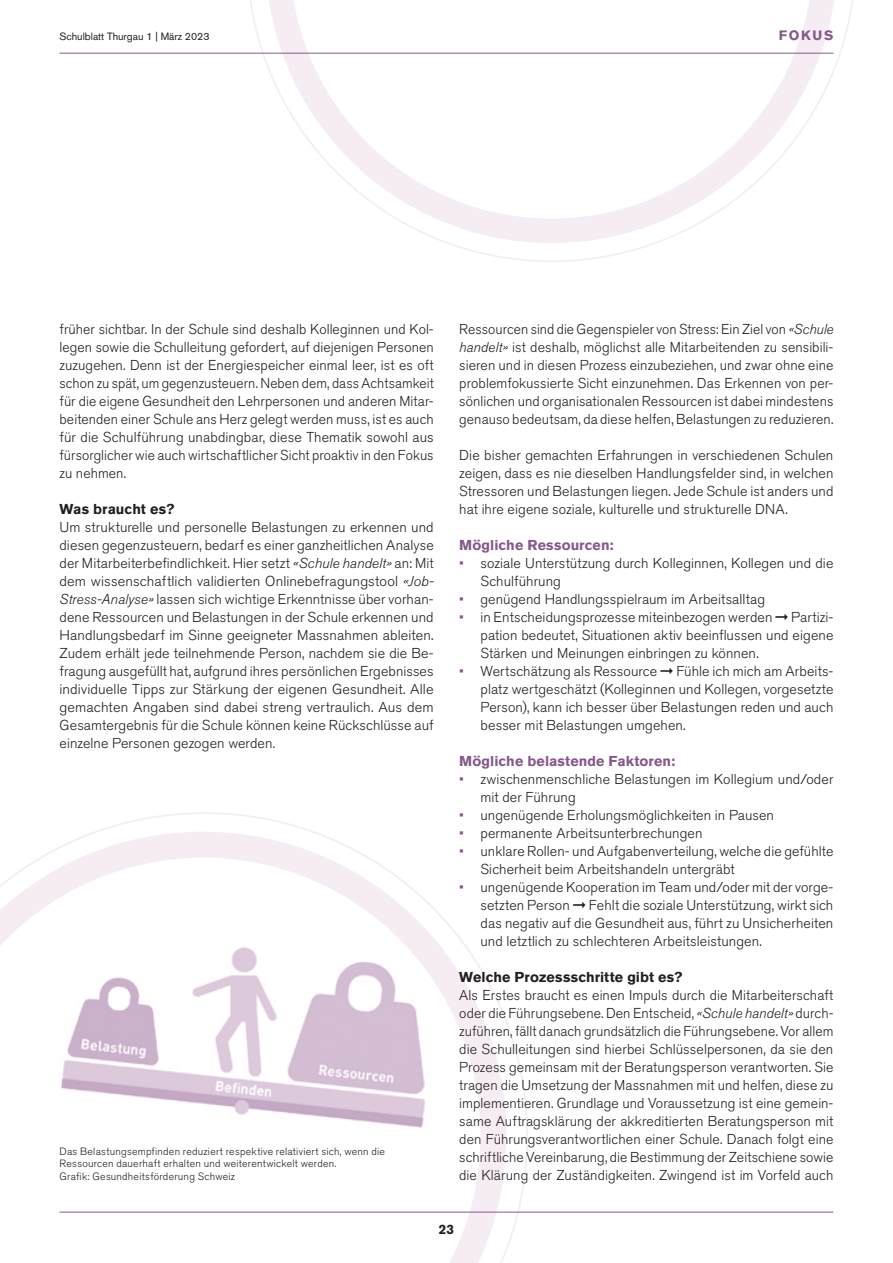
<style>
.page{position:relative;width:893px;height:1263px;background:#fff}
.page>*{position:absolute;margin:0;border:0;box-sizing:border-box;transform-origin:0 0}
.t1{font:300 14.25px/18px "Akzidenz Grotesk Pro";letter-spacing:.005em;color:#231f20;text-align:justify}
.t2{font:700 14.25px "Akzidenz Grotesk Pro";letter-spacing:.005em;color:#87588c}
.t3{font:700 14.25px "Akzidenz Grotesk Pro";letter-spacing:.005em;color:#231f20}
.t4{font:700 13.5px "Akzidenz Grotesk Pro";letter-spacing:.13em;color:#87588c}
.t5{font:700 13.5px "Akzidenz Grotesk Pro";color:#231f20}
.t6{font:300 10.5px/12.8px "Akzidenz Grotesk Pro";letter-spacing:.025em;color:#231f20}
.t7{font:10.5px "Akzidenz Grotesk Pro";color:#231f20}
.s1{font-style:italic}
.s2{color:#87588c}
</style>
<div class="page">
<svg style="left:266px;top:0;width:571px;height:243px"></svg>
<svg style="left:0;top:832px;width:506px;height:431px"></svg>
<hr style="left:60px;top:53px;width:773px;height:1px;background:#87588c">
<hr style="left:60px;top:1212px;width:773px;height:1px;background:#87588c">
<img style="left:38px;top:919px;width:406px;height:217px">
<p class="t7" style="left:60px;top:29px;width:151px">Schulblatt Thurgau 1 | März 2023</p>
<p class="t4" style="left:779px;top:26px;width:56px">FOKUS</p>
<p class="t1" style="left:60px;top:320px;width:376px">früher sichtbar. In der Schule sind deshalb Kolleginnen und Kol&shy;legen sowie die Schulleitung gefordert, auf diejenigen Personen zuzugehen. Denn ist der Energiespeicher einmal leer, ist es oft schon zu spät, um gegenzusteuern. Neben dem, dass Achtsamkeit für die eigene Gesundheit den Lehrpersonen und anderen Mitar&shy;beitenden einer Schule ans Herz gelegt werden muss, ist es auch für die Schulführung unabdingbar, diese Thematik sowohl aus fürsorglicher wie auch wirtschaftlicher Sicht proaktiv in den Fokus zu nehmen.</p>
<p class="t3" style="left:60px;top:500px;width:116px">Was braucht es?</p>
<p class="t1" style="left:60px;top:518px;width:376px">Um strukturelle und personelle Belastungen zu erkennen und diesen gegenzusteuern, bedarf es einer ganzheitlichen Analyse der Mitarbeiterbefindlichkeit. Hier setzt <span class="s1">«Schule handelt»</span> an: Mit dem wissenschaftlich validierten Onlinebefragungstool <span class="s1">«Job-Stress-Analyse»</span> lassen sich wichtige Erkenntnisse über vorhan&shy;dene Ressourcen und Belastungen in der Schule erkennen und Handlungsbedarf im Sinne geeigneter Massnahmen ableiten.<br>Zudem erhält jede teilnehmende Person, nachdem sie die Be&shy;fragung ausgefüllt hat, aufgrund ihres persönlichen Ergebnisses individuelle Tipps zur Stärkung der eigenen Gesundheit. Alle gemachten Angaben sind dabei streng vertraulich. Aus dem Gesamtergebnis für die Schule können keine Rückschlüsse auf einzelne Personen gezogen werden.</p>
<p class="t6" style="left:60px;top:1145px;width:327px">Das Belastungsempfinden reduziert respektive relativiert sich, wenn die<br>Ressourcen dauerhaft erhalten und weiterentwickelt werden.<br>Grafik: Gesundheitsförderung Schweiz</p>
<p class="t1" style="left:459px;top:320px;width:376px">Ressourcen sind die Gegenspieler von Stress: Ein Ziel von <span class="s1">«Schule handelt»</span> ist deshalb, möglichst alle Mitarbeitenden zu sensibili&shy;sieren und in diesen Prozess einzubeziehen, und zwar ohne eine problemfokussierte Sicht einzunehmen. Das Erkennen von per&shy;sönlichen und organisationalen Ressourcen ist dabei mindestens genauso bedeutsam, da diese helfen, Belastungen zu reduzieren.</p>
<p class="t1" style="left:459px;top:446px;width:376px">Die bisher gemachten Erfahrungen in verschiedenen Schulen zeigen, dass es nie dieselben Handlungsfelder sind, in welchen Stressoren und Belastungen liegen. Jede Schule ist anders und hat ihre eigene soziale, kulturelle und strukturelle DNA.</p>
<p class="t2" style="left:459px;top:536px;width:156px">Mögliche Ressourcen:</p>
<p class="t1" style="left:480px;top:554px;width:354px;text-indent:-21px"><span class="s2">•</span> soziale Unterstützung durch Kolleginnen, Kollegen und die<br>Schulführung</p>
<p class="t1" style="left:459px;top:590px;width:307px"><span class="s2">•</span> genügend Handlungsspielraum im Arbeitsalltag</p>
<p class="t1" style="left:480px;top:608px;width:354px;text-indent:-21px"><span class="s2">•</span> in Entscheidungsprozesse miteinbezogen werden ➞ Partizi&shy;pation bedeutet, Situationen aktiv beeinflussen und eigene Stärken und Meinungen einbringen zu können.</p>
<p class="t1" style="left:480px;top:662px;width:354px;text-indent:-21px"><span class="s2">•</span> Wertschätzung als Ressource ➞ Fühle ich mich am Arbeits&shy;platz wertgeschätzt (Kolleginnen und Kollegen, vorgesetzte Person), kann ich besser über Belastungen reden und auch besser mit Belastungen umgehen.</p>
<p class="t2" style="left:459px;top:752px;width:217px">Mögliche belastende Faktoren:</p>
<p class="t1" style="left:480px;top:770px;width:354px;text-indent:-21px"><span class="s2">•</span> zwischenmenschliche Belastungen im Kollegium und/oder mit der Führung</p>
<p class="t1" style="left:459px;top:806px;width:316px"><span class="s2">•</span> ungenügende Erholungsmöglichkeiten in Pausen</p>
<p class="t1" style="left:459px;top:824px;width:245px"><span class="s2">•</span> permanente Arbeitsunterbrechungen</p>
<p class="t1" style="left:480px;top:842px;width:354px;text-indent:-21px"><span class="s2">•</span> unklare Rollen- und Aufgabenverteilung, welche die gefühlte<br>Sicherheit beim Arbeitshandeln untergräbt</p>
<p class="t1" style="left:480px;top:878px;width:354px;text-indent:-21px"><span class="s2">•</span> ungenügende Kooperation im Team und/oder mit der vorge&shy;setzten Person ➞ Fehlt die soziale Unterstützung, wirkt sich das negativ auf die Gesundheit aus, führt zu Unsicherheiten und letztlich zu schlechteren Arbeitsleistungen.</p>
<p class="t3" style="left:459px;top:968px;width:225px">Welche Prozessschritte gibt es?</p>
<p class="t1" style="left:459px;top:986px;width:376px">Als Erstes braucht es einen Impuls durch die Mitarbeiterschaft oder die Führungsebene. Den Entscheid, <span class="s1">«Schule handelt»</span> durch&shy;zuführen, fällt danach grundsätzlich die Führungsebene. Vor allem die Schulleitungen sind hierbei Schlüsselpersonen, da sie den Prozess gemeinsam mit der Beratungsperson verantworten. Sie tragen die Umsetzung der Massnahmen mit und helfen, diese zu implementieren. Grundlage und Voraussetzung ist eine gemein&shy;same Auftragsklärung der akkreditierten Beratungsperson mit den Führungsverantwortlichen einer Schule. Danach folgt eine schriftliche Vereinbarung, die Bestimmung der Zeitschiene sowie die Klärung der Zuständigkeiten. Zwingend ist im Vorfeld auch</p>
<p class="t5" style="left:439px;top:1221px;width:17px">23</p>
</div>
